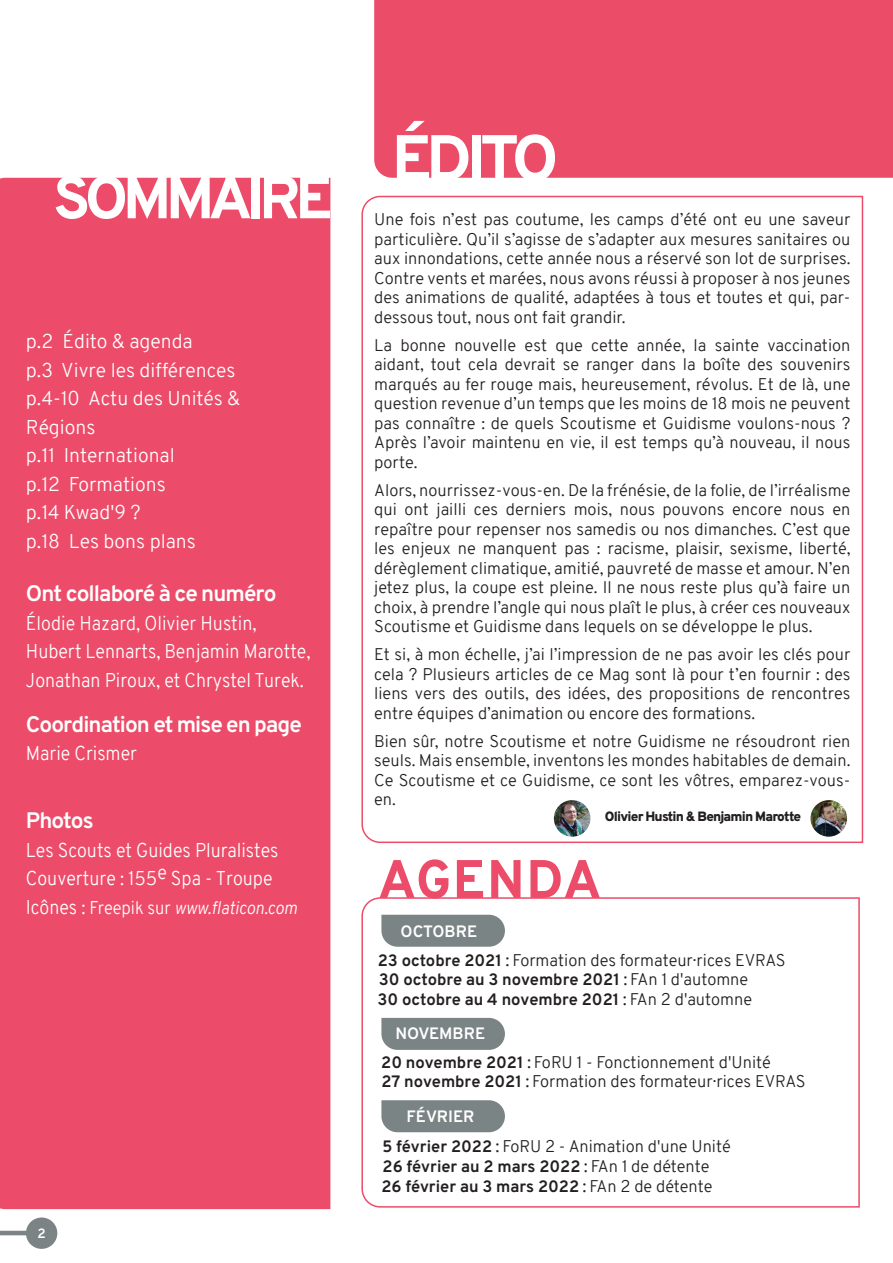
<style>
.page{position:relative;width:893px;height:1263px;background:#fff}
.page>*{position:absolute;margin:0;border:0;box-sizing:border-box;transform-origin:0 0}
.Titres_rubriques{font:800 64.5px "Overpass";letter-spacing:-.09em;color:#fff}
.Titres_rubriques-2{font:800 60px "Overpass";letter-spacing:-.09em;color:#fff}
.t1{font:800 54px "Overpass";letter-spacing:.03em;color:#ec4c69}
.Sous-titres_edito{font:700 22.5px "Overpass";letter-spacing:-.04em;color:#fff}
.Sous-titres_edito-2{font:300 19.5px/28.5px "Overpass";color:#fff;scale:.92 1}
.Sous-titres_edito-3{font:300 19.5px/28.5px "Overpass";color:#fff}
.t2{font:italic 300 18px "Overpass";color:#fff;scale:.92 1}
.lemon{font:300 16.5px/19.5px "Overpass";color:#231f20;text-align:justify}
.Corps_du_texte{font:300 16.5px "Overpass";color:#231f20}
.Corps_du_texte-2{font:700 16.5px "Overpass";color:#231f20}
.Corps_du_texte-3{font:700 16.5px "Overpass";color:#fff}
.t3{font:800 13.5px "Overpass";letter-spacing:-.06em;color:#231f20}
.t4{font:700 13.5px "Overpass";color:#fff}
.s1{font-style:normal;font-size:19.5px}
.s2{font-style:normal}
.s3{font-weight:700}
.s4{font-size:18px}
.s5{font-weight:300;font-size:18px}
.s6{font-weight:300}
</style>
<div class="page">
<div style="left:26px;top:1217px;width:31px;height:32px;background:#7c8384;border-radius:50%"></div>
<svg style="left:0;top:1231px;width:26px;height:4px"></svg>
<div style="left:0;top:178px;width:330px;height:1031px;background:#ec4c69"></div>
<svg style="left:361px;top:195px;width:503px;height:649px"></svg>
<svg style="left:361px;top:897px;width:499px;height:311px"></svg>
<div style="left:374px;top:0;width:519px;height:178px;background:#eb4d69"></div>
<img style="left:810px;top:800px;width:37px;height:37px;border-radius:18px">
<img style="left:554px;top:800px;width:36px;height:37px;border-radius:18px">
<svg style="left:381px;top:915px;width:124px;height:32px;background:#818a8a"></svg>
<svg style="left:381px;top:1018px;width:124px;height:32px;background:#818989"></svg>
<svg style="left:381px;top:1100px;width:124px;height:32px;background:#818a8a"></svg>
<p class="Titres_rubriques-2" style="left:53px;top:155px;width:281px">SOMMAIRE</p>
<p class="Sous-titres_edito-3" style="left:26px;top:327px;width:168px">p.2 Édito &amp; agenda</p>
<p class="Sous-titres_edito-3" style="left:26px;top:356px;width:211px">p.3 Vivre les différences</p>
<p class="Sous-titres_edito-3" style="left:26px;top:384px;width:216px">p.4-10 Actu des Unités &amp;<br>Régions</p>
<p class="Sous-titres_edito-3" style="left:26px;top:441px;width:150px">p.11 International</p>
<p class="Sous-titres_edito-3" style="left:26px;top:470px;width:141px">p.12 Formations</p>
<p class="Sous-titres_edito-3" style="left:26px;top:498px;width:116px">p.14 Kwad'9 ?</p>
<p class="Sous-titres_edito-3" style="left:26px;top:527px;width:171px">p.18 Les bons plans</p>
<p class="Sous-titres_edito" style="left:26px;top:579px;width:252px">Ont collaboré à ce numéro</p>
<p class="Sous-titres_edito-2" style="left:26px;top:609px;width:311px">Élodie Hazard, Olivier Hustin,<br>Hubert Lennarts, Benjamin Marotte,<br>Jonathan Piroux, et Chrystel Turek.</p>
<p class="Sous-titres_edito" style="left:26px;top:710px;width:277px">Coordination et mise en page</p>
<p class="Sous-titres_edito-2" style="left:26px;top:739px;width:122px">Marie Crismer</p>
<p class="Sous-titres_edito" style="left:26px;top:806px;width:69px">Photos</p>
<p class="Sous-titres_edito-2" style="left:26px;top:836px;width:276px">Les Scouts et Guides Pluralistes</p>
<p class="Sous-titres_edito-2" style="left:26px;top:864px;width:270px">Couverture : 155e Spa - Troupe</p>
<p class="t2" style="left:26px;top:896px;width:297px"><span class="s1">Icônes :</span> <span class="s2">Freepik sur</span> www.flaticon.com</p>
<p class="t4" style="left:37px;top:1225px;width:10px">2</p>
<p class="Titres_rubriques" style="left:392px;top:112px;width:168px">ÉDITO</p>
<p class="lemon" style="left:374px;top:210px;width:478px">Une fois n’est pas coutume, les camps d’été ont eu une saveur particulière. Qu’il s’agisse de s’adapter aux mesures sanitaires ou aux innondations, cette année nous a réservé son lot de surprises.<br>Contre vents et marées, nous avons réussi à proposer à nos jeunes des animations de qualité, adaptées à tous et toutes et qui, par&shy;dessous tout, nous ont fait grandir.</p>
<p class="lemon" style="left:374px;top:335px;width:478px">La bonne nouvelle est que cette année, la sainte vaccination aidant, tout cela devrait se ranger dans la boîte des souvenirs marqués au fer rouge mais, heureusement, révolus. Et de là, une question revenue d’un temps que les moins de 18 mois ne peuvent pas connaître : de quels Scoutisme et Guidisme voulons-nous ?<br>Après l’avoir maintenu en vie, il est temps qu’à nouveau, il nous porte.</p>
<p class="lemon" style="left:374px;top:480px;width:478px">Alors, nourrissez-vous-en. De la frénésie, de la folie, de l’irréalisme qui ont jailli ces derniers mois, nous pouvons encore nous en repaître pour repenser nos samedis ou nos dimanches. C’est que les enjeux ne manquent pas : racisme, plaisir, sexisme, liberté, dérèglement climatique, amitié, pauvreté de masse et amour. N’en jetez plus, la coupe est pleine. Il ne nous reste plus qu’à faire un choix, à prendre l’angle qui nous plaît le plus, à créer ces nouveaux Scoutisme et Guidisme dans lequels on se développe le plus.</p>
<p class="lemon" style="left:374px;top:645px;width:478px">Et si, à mon échelle, j’ai l’impression de ne pas avoir les clés pour cela ? Plusieurs articles de ce Mag sont là pour t’en fournir : des liens vers des outils, des idées, des propositions de rencontres entre équipes d’animation ou encore des formations.</p>
<p class="lemon" style="left:374px;top:731px;width:478px">Bien sûr, notre Scoutisme et notre Guidisme ne résoudront rien seuls. Mais ensemble, inventons les mondes habitables de demain.<br>Ce Scoutisme et ce Guidisme, ce sont les vôtres, emparez-vous&shy;en.</p>
<p class="t3" style="left:605px;top:808px;width:198px">Olivier Hustin &amp; Benjamin Marotte</p>
<p class="t1" style="left:378px;top:840px;width:225px">AGENDA</p>
<p class="Corps_du_texte-3" style="left:401px;top:921px;width:78px">OCTOBRE</p>
<p class="Corps_du_texte" style="left:378px;top:948px;width:409px"><span class="s3">23 octobre 2021</span> <span class="s4">:</span> Formation des formateur·rices EVRAS</p>
<p class="Corps_du_texte-2" style="left:379px;top:969px;width:371px">30 octobre au 3 novembre 2021 <span class="s5">:</span> <span class="s6">FAn 1 d'automne</span></p>
<p class="Corps_du_texte-2" style="left:378px;top:988px;width:376px">30 octobre au 4 novembre 2021 <span class="s5">:</span> <span class="s6">FAn 2 d'automne</span></p>
<p class="Corps_du_texte-3" style="left:395px;top:1023px;width:91px">NOVEMBRE</p>
<p class="Corps_du_texte" style="left:381px;top:1050px;width:391px"><span class="s3">20 novembre 2021</span> <span class="s4">:</span> FoRU 1 - Fonctionnement d'Unité</p>
<p class="Corps_du_texte" style="left:381px;top:1070px;width:426px"><span class="s3">27 novembre 2021</span> <span class="s4">:</span> Formation des formateur·rices EVRAS</p>
<p class="Corps_du_texte-3" style="left:407px;top:1106px;width:69px">FÉVRIER</p>
<p class="Corps_du_texte" style="left:382px;top:1135px;width:350px"><span class="s3">5 février 2022</span> <span class="s4">:</span> FoRU 2 - Animation d'une Unité</p>
<p class="Corps_du_texte-2" style="left:383px;top:1156px;width:328px">26 février au 2 mars 2022 <span class="s5">:</span> <span class="s6">FAn 1 de détente</span></p>
<p class="Corps_du_texte-2" style="left:381px;top:1176px;width:333px">26 février au 3 mars 2022 <span class="s5">:</span> <span class="s6">FAn 2 de détente</span></p>
</div>
